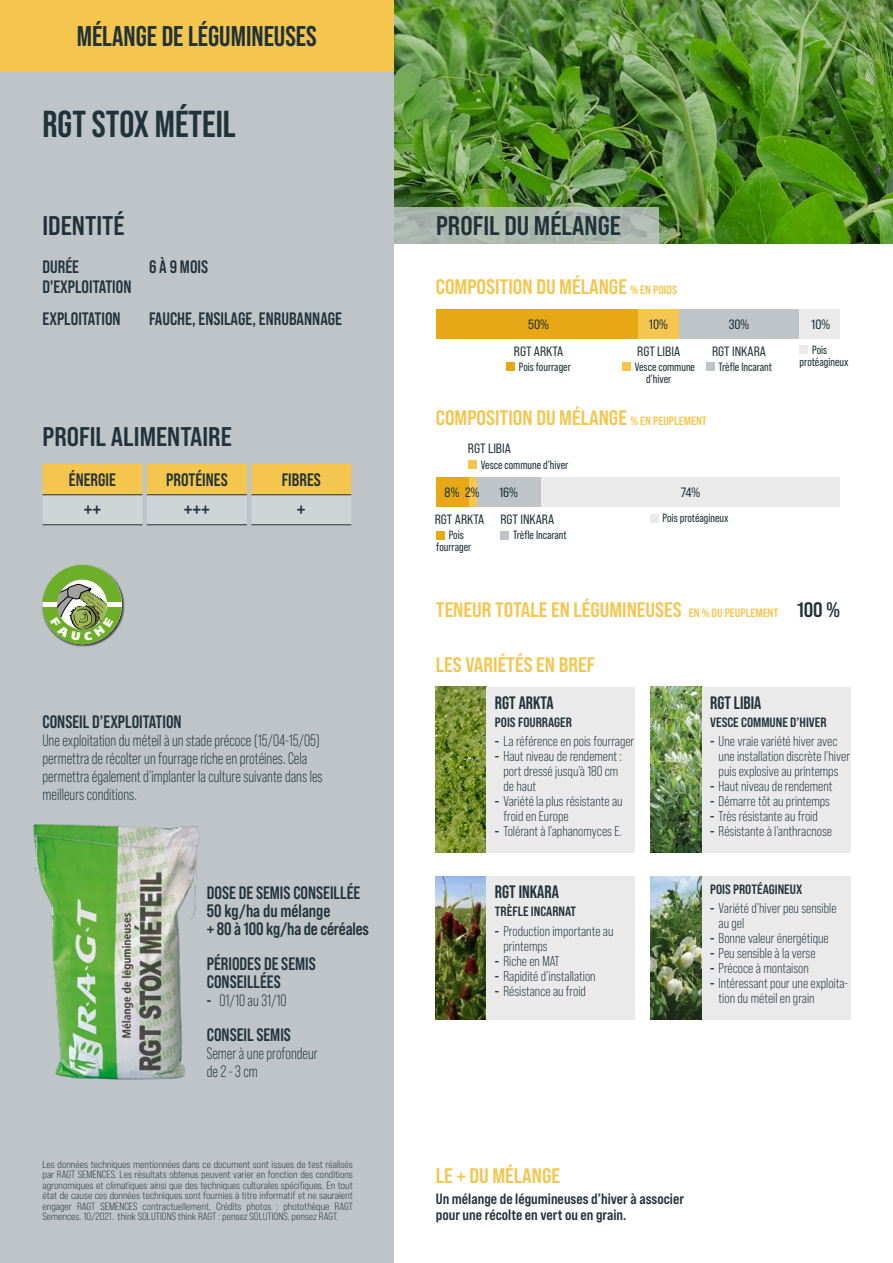
<style>
.page{position:relative;width:893px;height:1263px;background:#fff}
.page>*{position:absolute;margin:0;border:0;box-sizing:border-box;transform-origin:0 0}
.t1{font:700 37.5px "Bebas Neue Pro";color:#21333a}
.t2{font:700 28.5px "Bebas Neue Pro";color:#21333a}
.t3{font:27px "Bebas Neue Pro Sm E Bd";color:#21333a}
.t4{font:21px "Bebas Neue Pro Sm E Bd";color:#f4c64e}
.t5{font:21px "Bebas Neue Pro Sm E Bd";color:#21333a;scale:.92 1}
.t6{font:18px/18px "Bebas Neue Pro Sm E Bd";color:#21333a;scale:.92 1}
.t7{font:700 18px "Bebas Neue Pro";color:#21333a}
.t8{font:16.5px/18px "Bebas Neue Pro";color:#21333a;scale:.92 1}
.t9{font:15px/16.5px "Bebas Neue Pro Sm E Bd";color:#21333a}
.t10{font:14.25px/15px "Bebas Neue Pro";color:#21333a}
.t11{font:13.5px/26.7px "Bebas Neue Pro Sm E Rg";color:#21333a;text-align:center}
.t12{font:13.5px "Bebas Neue Pro Sm E Bd";color:#21333a}
.t13{font:12px/12px "Bebas Neue Pro";color:#21333a}
.t14{font:10.5px/10.5px "Bebas Neue Pro Sm E Bk";color:#21333a;text-align:justify}
.s1{font-family:"Bebas Neue Pro Sm E Bd"}
.s2{font-size:12px}
.s3{color:#21333a}
</style>
<div class="page">
<img style="left:394px;top:0;width:499px;height:244px">
<svg style="left:394px;top:208px;width:265px;height:36px;background:#aab7ad"></svg>
<div style="left:0;top:0;width:394px;height:73px;background:#f4c64e"></div>
<div style="left:0;top:73px;width:394px;height:1190px;background:#bfc4c8"></div>
<img style="left:33px;top:824px;width:167px;height:256px">
<div style="left:42px;top:564px;width:83px;height:83px;background:#000;opacity:.75"></div>
<svg style="left:43px;top:464px;width:308px;height:61px"></svg>
<hr style="left:43px;top:494px;width:99px;height:1px;background:#21333a">
<hr style="left:147px;top:494px;width:100px;height:1px;background:#21333a">
<hr style="left:251px;top:494px;width:100px;height:1px;background:#21333a">
<hr style="left:43px;top:524px;width:99px;height:1px;background:#21333a">
<hr style="left:147px;top:524px;width:100px;height:1px;background:#21333a">
<hr style="left:251px;top:524px;width:100px;height:1px;background:#21333a">
<img style="left:435px;top:687px;width:51px;height:166px">
<img style="left:435px;top:877px;width:51px;height:143px">
<img style="left:651px;top:876px;width:51px;height:144px">
<img style="left:651px;top:687px;width:51px;height:166px">
<div style="left:486px;top:687px;width:149px;height:166px;background:#eaeaeb"></div>
<div style="left:486px;top:876px;width:149px;height:144px;background:#eaeaeb"></div>
<div style="left:702px;top:876px;width:148px;height:144px;background:#eaeaeb"></div>
<div style="left:702px;top:687px;width:148px;height:166px;background:#eaeaeb"></div>
<div style="left:678px;top:309px;width:122px;height:30px;background:#bfc4c8"></div>
<div style="left:800px;top:309px;width:40px;height:30px;background:#eaeaeb"></div>
<div style="left:638px;top:309px;width:40px;height:30px;background:#f4c64e"></div>
<div style="left:436px;top:309px;width:202px;height:30px;background:#e8a815"></div>
<div style="left:622px;top:363px;width:9px;height:8px;background:#f4c64e"></div>
<div style="left:706px;top:363px;width:9px;height:8px;background:#bfc4c8"></div>
<div style="left:800px;top:346px;width:8px;height:8px;background:#eaeaeb"></div>
<div style="left:506px;top:363px;width:9px;height:8px;background:#e8a815"></div>
<div style="left:476px;top:477px;width:65px;height:30px;background:#bfc4c8"></div>
<div style="left:541px;top:477px;width:299px;height:30px;background:#eaeaeb"></div>
<div style="left:468px;top:477px;width:8px;height:30px;background:#f4c64e"></div>
<div style="left:436px;top:477px;width:32px;height:30px;background:#e8a815"></div>
<div style="left:468px;top:460px;width:9px;height:8px;background:#f4c64e"></div>
<div style="left:501px;top:531px;width:8px;height:8px;background:#bfc4c8"></div>
<div style="left:650px;top:514px;width:9px;height:8px;background:#eaeaeb"></div>
<div style="left:436px;top:531px;width:9px;height:8px;background:#e8a815"></div>
<svg style="left:43px;top:565px;width:79px;height:79px"></svg>
<h2 class="t2" style="left:77px;top:20px;width:242px">MÉLANGE DE LÉGUMINEUSES</h2>
<h1 class="t1" style="left:43px;top:103px;width:195px">RGT STOX MÉTEIL</h1>
<h3 class="t3" style="left:43px;top:210px;width:84px">IDENTITÉ</h3>
<p class="t6" style="left:43px;top:258px;width:41px">DURÉE</p>
<p class="t6" style="left:149px;top:258px;width:66px">6 À 9 MOIS</p>
<p class="t6" style="left:43px;top:270px;width:98px;line-height:32.2px">D'EXPLOITATION<br>EXPLOITATION</p>
<p class="t6" style="left:149px;top:309px;width:211px">FAUCHE, ENSILAGE, ENRUBANNAGE</p>
<h3 class="t3" style="left:43px;top:421px;width:191px">PROFIL ALIMENTAIRE</h3>
<p class="t6" style="left:69px;top:471px;width:53px">ÉNERGIE</p>
<p class="t6" style="left:166px;top:471px;width:68px">PROTÉINES</p>
<p class="t6" style="left:282px;top:471px;width:44px">FIBRES</p>
<h3 class="t5" style="left:84px;top:496px;width:21px">++</h3>
<h3 class="t5" style="left:184px;top:496px;width:30px">+++</h3>
<h3 class="t5" style="left:297px;top:496px;width:11px">+</h3>
<p class="t6" style="left:43px;top:712px;width:153px">CONSEIL D’EXPLOITATION</p>
<p class="t8" style="left:43px;top:731px;width:306px">Une exploitation du méteil à un stade précoce (15/04-15/05) permettra de récolter un fourrage riche en protéines. Cela permettra également d’implanter la culture suivante dans les meilleurs conditions.</p>
<p class="t6" style="left:207px;top:883px;width:178px">DOSE DE SEMIS CONSEILLÉE<br>50 kg/ha du mélange<br>+ 80 à 100 kg/ha de céréales</p>
<p class="t6" style="left:207px;top:954px;width:120px">PÉRIODES DE SEMIS<br>CONSEILLÉES</p>
<p class="t8" style="left:207px;top:991px;width:88px"><span class="s1">-</span> 01/10 au 31/10</p>
<p class="t6" style="left:207px;top:1025px;width:93px">CONSEIL SEMIS</p>
<p class="t8" style="left:207px;top:1044px;width:122px">Semer à une profondeur de 2 - 3 cm</p>
<p class="t14" style="left:43px;top:1159px;width:312px">Les données techniques mentionnées dans ce document sont issues de test réalisés par RAGT SEMENCES. Les résultats obtenus peuvent varier en fonction des conditions agronomiques et climatiques ainsi que des techniques culturales spécifiques. En tout état de cause ces données techniques sont fournies à titre informatif et ne sauraient engager RAGT SEMENCES contractuellement. Crédits photos : photothèque RAGT Semences. 10/2021. think SOLUTIONS think RAGT : pensez SOLUTIONS, pensez RAGT.</p>
<h3 class="t3" style="left:436px;top:210px;width:186px">PROFIL DU MÉLANGE</h3>
<h3 class="t4" style="left:436px;top:274px;width:243px">COMPOSITION DU MÉLANGE <span class="s2">% EN POIDS</span></h3>
<p class="t11" style="left:514px;top:311px;width:51px">50%<br>RGT ARKTA</p>
<p class="t13" style="left:519px;top:361px;width:54px">Pois fourrager</p>
<p class="t11" style="left:637px;top:311px;width:44px">10%<br>RGT LIBIA</p>
<p class="t13" style="left:646px;top:361px;width:51px;text-indent:-11px">Vesce commune d’hiver</p>
<p class="t13" style="left:718px;top:361px;width:55px">Trèfle Incarant</p>
<p class="t11" style="left:729px;top:311px;width:22px">30%</p>
<p class="t11" style="left:811px;top:311px;width:20px">10%</p>
<p class="t11" style="left:712px;top:337px;width:55px">RGT INKARA</p>
<p class="t13" style="left:800px;top:344px;width:50px;text-indent:12px">Pois protéagineux</p>
<h3 class="t4" style="left:436px;top:405px;width:273px">COMPOSITION DU MÉLANGE <span class="s2">% EN PEUPLEMENT</span></h3>
<p class="t11" style="left:468px;top:435px;width:44px">RGT LIBIA</p>
<p class="t13" style="left:481px;top:458px;width:89px">Vesce commune d’hiver</p>
<p class="t11" style="left:445px;top:479px;width:37px">8% 2%</p>
<p class="t11" style="left:435px;top:506px;width:51px">RGT ARKTA</p>
<p class="t13" style="left:436px;top:529px;width:37px;text-align:center">Pois fourrager</p>
<p class="t11" style="left:499px;top:479px;width:20px">16%</p>
<p class="t11" style="left:681px;top:479px;width:21px">74%</p>
<p class="t11" style="left:500px;top:506px;width:55px">RGT INKARA</p>
<p class="t13" style="left:663px;top:512px;width:68px">Pois protéagineux</p>
<p class="t13" style="left:513px;top:529px;width:55px">Trèfle Incarant</p>
<h3 class="t4" style="left:436px;top:597px;width:405px">TENEUR TOTALE EN LÉGUMINEUSES <span class="s2">EN % DU PEUPLEMENT</span> <span class="s3">100 %</span></h3>
<h3 class="t4" style="left:436px;top:652px;width:161px">LES VARIÉTÉS EN BREF</h3>
<p class="t7" style="left:495px;top:692px;width:60px">RGT ARKTA</p>
<p class="t12" style="left:495px;top:714px;width:79px">POIS FOURRAGER</p>
<p class="t10" style="left:495px;top:734px;width:141px"><span class="s1">-</span> La référence en pois fourrager</p>
<p class="t10" style="left:503px;top:749px;width:120px;text-indent:-9px"><span class="s1">-</span> Haut niveau de rendement : port dressé jusqu’à 180 cm de haut</p>
<p class="t10" style="left:503px;top:794px;width:121px;text-indent:-9px"><span class="s1">-</span> Variété la plus résistante au froid en Europe</p>
<p class="t10" style="left:495px;top:824px;width:128px"><span class="s1">-</span> Tolérant à l’aphanomyces E.</p>
<p class="t7" style="left:495px;top:882px;width:65px">RGT INKARA</p>
<p class="t12" style="left:495px;top:903px;width:83px">TRÈFLE INCARNAT</p>
<p class="t10" style="left:503px;top:923px;width:112px;text-indent:-9px"><span class="s1">-</span> Production importante au printemps</p>
<p class="t10" style="left:495px;top:953px;width:66px"><span class="s1">-</span> Riche en MAT</p>
<p class="t10" style="left:495px;top:968px;width:102px"><span class="s1">-</span> Rapidité d’installation</p>
<p class="t10" style="left:495px;top:983px;width:93px"><span class="s1">-</span> Résistance au froid</p>
<p class="t7" style="left:710px;top:692px;width:53px">RGT LIBIA</p>
<p class="t12" style="left:710px;top:714px;width:118px">VESCE COMMUNE D’HIVER</p>
<p class="t10" style="left:719px;top:734px;width:133px;text-indent:-9px"><span class="s1">-</span> Une vraie variété hiver avec une installation discrète l’hiver puis explosive au printemps</p>
<p class="t10" style="left:710px;top:779px;width:124px"><span class="s1">-</span> Haut niveau de rendement</p>
<p class="t10" style="left:710px;top:794px;width:121px"><span class="s1">-</span> Démarre tôt au printemps</p>
<p class="t10" style="left:710px;top:809px;width:109px"><span class="s1">-</span> Très résistante au froid</p>
<p class="t10" style="left:710px;top:824px;width:123px"><span class="s1">-</span> Résistante à l’anthracnose</p>
<p class="t12" style="left:710px;top:881px;width:94px">POIS PROTÉAGINEUX</p>
<p class="t10" style="left:719px;top:901px;width:119px;text-indent:-9px"><span class="s1">-</span> Variété d’hiver peu sensible au gel</p>
<p class="t10" style="left:710px;top:931px;width:120px"><span class="s1">-</span> Bonne valeur énergétique</p>
<p class="t10" style="left:710px;top:946px;width:107px"><span class="s1">-</span> Peu sensible à la verse</p>
<p class="t10" style="left:710px;top:961px;width:100px"><span class="s1">-</span> Précoce à montaison</p>
<p class="t10" style="left:719px;top:976px;width:131px;text-indent:-9px"><span class="s1">-</span> Intéressant pour une exploita&shy;tion du méteil en grain</p>
<h3 class="t4" style="left:436px;top:1163px;width:126px">LE + DU MÉLANGE</h3>
<p class="t9" style="left:436px;top:1190px;width:250px">Un mélange de légumineuses d’hiver à associer pour une récolte en vert ou en grain.</p>
</div>
